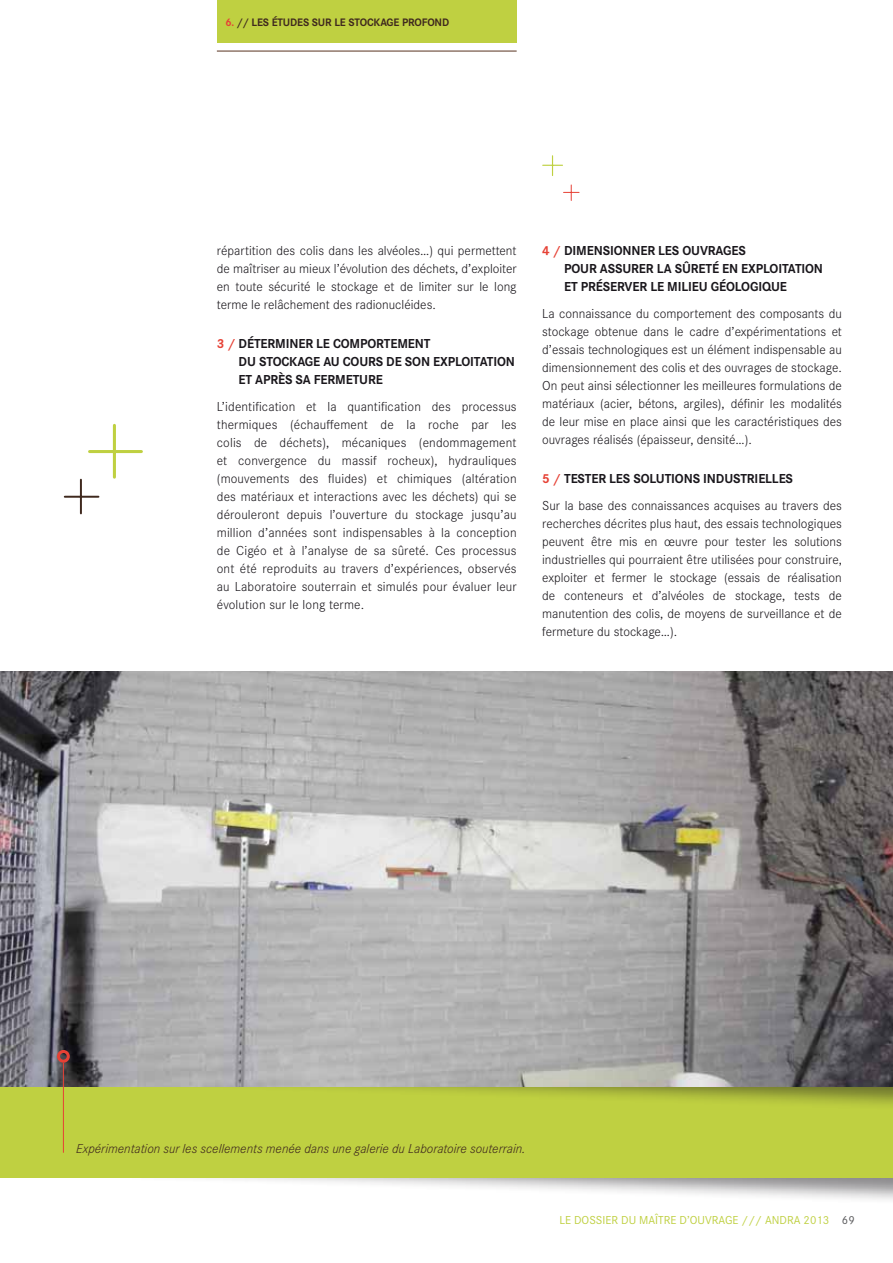
<style>
.page{position:relative;width:893px;height:1263px;background:#fff}
.page>*{position:absolute;margin:0;border:0;box-sizing:border-box;transform-origin:0 0}
.t1{font:300 13.5px/18px "Corporate S";color:#1a171c;text-align:justify}
.t2{font:700 13.5px/18px "Corporate S";letter-spacing:-.01em;color:#1a171c}
.t3{font:italic 300 13.5px "Corporate S";color:#3f291e}
.t4{font:12px "Corporate S";color:#bfd041}
.t5{font:700 11.25px "Corporate S";letter-spacing:-.01em;color:#3f291e}
.s1{color:#e64135}
.s2{font-weight:700;color:#e64135}
.s3{font-weight:700}
.s4{color:#58585a}
</style>
<div class="page">
<svg style="left:563px;top:185px;width:16px;height:15px"></svg>
<svg style="left:543px;top:156px;width:19px;height:20px"></svg>
<hr style="left:90px;top:450px;width:51px;height:3px;background:#bfd041">
<hr style="left:113px;top:425px;width:3px;height:52px;background:#bfd041">
<hr style="left:65px;top:496px;width:33px;height:2px;background:#3f291e">
<hr style="left:80px;top:480px;width:2px;height:33px;background:#3f291e">
<div style="left:123px;top:970px;width:770px;height:236px;background:#1a171c;opacity:.5"></div>
<div style="left:0;top:1086px;width:893px;height:91px;background:#bfd041"></div>
<div style="left:123px;top:875px;width:770px;height:236px;background:#1a171c;opacity:.5"></div>
<img style="left:0;top:672px;width:893px;height:414px">
<hr style="left:63px;top:1063px;width:1px;height:90px;background:#e64135">
<div style="left:57px;top:1050px;width:13px;height:13px;border:3px solid #e64135;border-radius:50%"></div>
<div style="left:217px;top:0;width:300px;height:43px;background:#bfd041"></div>
<hr style="left:217px;top:50px;width:300px;height:2px;background:#90776a">
<p class="t5" style="left:225px;top:16px;width:225px"><span class="s1">6.</span> // LES ÉTUDES SUR LE STOCKAGE PROFOND</p>
<p class="t1" style="left:217px;top:242px;width:301px">répartition des colis dans les alvéoles…) qui permettent de maîtriser au mieux l’évolution des déchets, d’exploiter en toute sécurité le stockage et de limiter sur le long terme le relâchement des radionucléides.</p>
<p class="t2" style="left:239px;top:335px;width:278px;text-indent:-22px"><span class="s1">3 /</span> DÉTERMINER LE COMPORTEMENT<br>DU STOCKAGE AU COURS DE SON EXPLOITATION<br>ET APRÈS SA FERMETURE</p>
<p class="t1" style="left:217px;top:398px;width:301px">L’identification et la quantification des processus thermiques (échauffement de la roche par les colis de déchets), mécaniques (endommagement et convergence du massif rocheux), hydrauliques (mouvements des fluides) et chimiques (altération des matériaux et interactions avec les déchets) qui se dérouleront depuis l’ouverture du stockage jusqu’au million d’années sont indispensables à la conception de Cigéo et à l’analyse de sa sûreté. Ces processus ont été reproduits au travers d’expériences, observés au Laboratoire souterrain et simulés pour évaluer leur évolution sur le long terme.</p>
<p class="t2" style="left:564px;top:242px;width:260px;text-indent:-22px"><span class="s1">4 /</span> DIMENSIONNER LES OUVRAGES<br>POUR ASSURER LA SÛRETÉ EN EXPLOITATION<br>ET PRÉSERVER LE MILIEU GÉOLOGIQUE</p>
<p class="t1" style="left:542px;top:305px;width:301px">La connaissance du comportement des composants du stockage obtenue dans le cadre d’expérimentations et d’essais technologiques est un élément indispensable au dimensionnement des colis et des ouvrages de stockage.<br>On peut ainsi sélectionner les meilleures formulations de matériaux (acier, bétons, argiles), définir les modalités de leur mise en place ainsi que les caractéristiques des ouvrages réalisés (épaisseur, densité…).</p>
<p class="t1" style="left:542px;top:465px;width:301px;line-height:27px"><span class="s2">5 /</span> <span class="s3">TESTER LES SOLUTIONS INDUSTRIELLES<br></span>Sur la base des connaissances acquises au travers des</p>
<p class="t1" style="left:542px;top:515px;width:301px">recherches décrites plus haut, des essais technologiques peuvent être mis en œuvre pour tester les solutions industrielles qui pourraient être utilisées pour construire, exploiter et fermer le stockage (essais de réalisation de conteneurs et d’alvéoles de stockage, tests de manutention des colis, de moyens de surveillance et de fermeture du stockage…).</p>
<p class="t3" style="left:76px;top:1141px;width:451px">Expérimentation sur les scellements menée dans une galerie du Laboratoire souterrain.</p>
<p class="t4" style="left:559px;top:1213px;width:297px">LE DOSSIER DU MAÎTRE D’OUVRAGE /// ANDRA 2013 <span class="s4">69</span></p>
</div>
